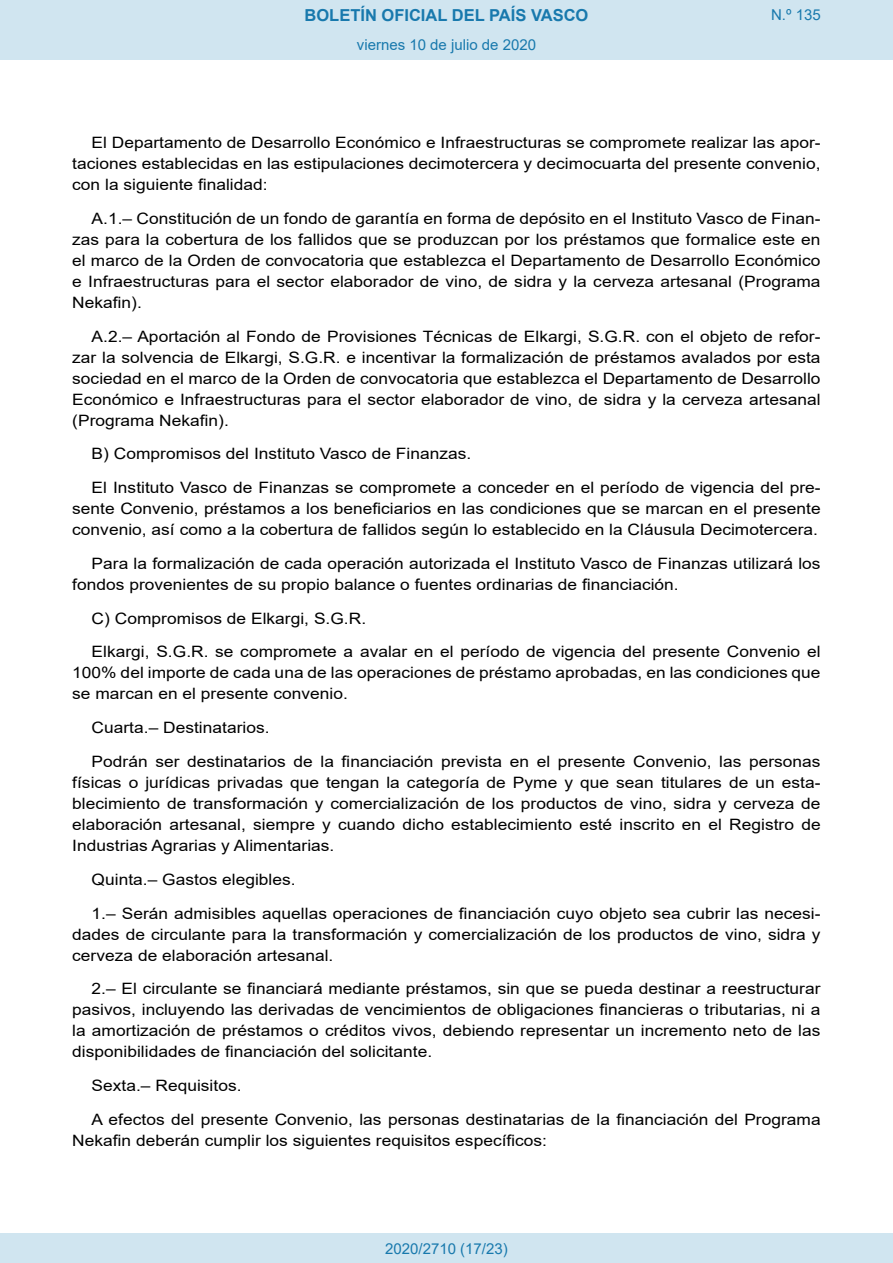
<style>
.page{position:relative;width:893px;height:1263px;background:#fff}
.page>*{position:absolute;margin:0;border:0;box-sizing:border-box;transform-origin:0 0}
.t1{font:700 16.5px "Arial";color:#1879ad}
.BOPVDetalle{font:15.6px/21px "Arial";color:#000;text-align:justify;scale:1.11 1}
.Paginacion_Centro{font:15px "Arial";color:#1879ad}
</style>
<div class="page">
<div style="left:0;top:0;width:893px;height:60px;background:#d0e5f0"></div>
<div style="left:0;top:1233px;width:893px;height:30px;background:#d0e5f0"></div>
<p class="t1" style="left:305px;top:3px;width:285px">BOLETÍN OFICIAL DEL PAÍS VASCO</p>
<p class="Paginacion_Centro" style="left:357px;top:35px;width:181px">viernes 10 de julio de 2020</p>
<p class="Paginacion_Centro" style="left:771px;top:5px;width:51px">N.º 135</p>
<p class="BOPVDetalle" style="left:72px;top:132px;width:676px;text-indent:19px">El Departamento de Desarrollo Económico e Infraestructuras se compromete realizar las apor&shy;taciones establecidas en las estipulaciones decimotercera y decimocuarta del presente convenio, con la siguiente finalidad:</p>
<p class="BOPVDetalle" style="left:72px;top:208px;width:676px;text-indent:19px">A.1.– Constitución de un fondo de garantía en forma de depósito en el Instituto Vasco de Finan&shy;zas para la cobertura de los fallidos que se produzcan por los préstamos que formalice este en el marco de la Orden de convocatoria que establezca el Departamento de Desarrollo Económico e Infraestructuras para el sector elaborador de vino, de sidra y la cerveza artesanal (Programa Nekafin).</p>
<p class="BOPVDetalle" style="left:72px;top:326px;width:676px;text-indent:19px">A.2.– Aportación al Fondo de Provisiones Técnicas de Elkargi, S.G.R. con el objeto de refor&shy;zar la solvencia de Elkargi, S.G.R. e incentivar la formalización de préstamos avalados por esta sociedad en el marco de la Orden de convocatoria que establezca el Departamento de Desarrollo Económico e Infraestructuras para el sector elaborador de vino, de sidra y la cerveza artesanal (Programa Nekafin).</p>
<p class="BOPVDetalle" style="left:92px;top:443px;width:344px">B) Compromisos del Instituto Vasco de Finanzas.</p>
<p class="BOPVDetalle" style="left:72px;top:477px;width:676px;text-indent:19px">El Instituto Vasco de Finanzas se compromete a conceder en el período de vigencia del pre&shy;sente Convenio, préstamos a los beneficiarios en las condiciones que se marcan en el presente convenio, así como a la cobertura de fallidos según lo establecido en la Cláusula Decimotercera.</p>
<p class="BOPVDetalle" style="left:72px;top:553px;width:676px;text-indent:19px">Para la formalización de cada operación autorizada el Instituto Vasco de Finanzas utilizará los fondos provenientes de su propio balance o fuentes ordinarias de financiación.</p>
<p class="BOPVDetalle" style="left:92px;top:608px;width:249px">C) Compromisos de Elkargi, S.G.R.</p>
<p class="BOPVDetalle" style="left:72px;top:641px;width:676px;text-indent:19px">Elkargi, S.G.R. se compromete a avalar en el período de vigencia del presente Convenio el 100% del importe de cada una de las operaciones de préstamo aprobadas, en las condiciones que se marcan en el presente convenio.</p>
<p class="BOPVDetalle" style="left:92px;top:717px;width:162px">Cuarta.– Destinatarios.</p>
<p class="BOPVDetalle" style="left:72px;top:751px;width:676px;text-indent:19px">Podrán ser destinatarios de la financiación prevista en el presente Convenio, las personas físicas o jurídicas privadas que tengan la categoría de Pyme y que sean titulares de un esta&shy;blecimiento de transformación y comercialización de los productos de vino, sidra y cerveza de elaboración artesanal, siempre y cuando dicho establecimiento esté inscrito en el Registro de Industrias Agrarias y Alimentarias.</p>
<p class="BOPVDetalle" style="left:92px;top:869px;width:185px">Quinta.– Gastos elegibles.</p>
<p class="BOPVDetalle" style="left:72px;top:902px;width:676px;text-indent:19px">1.– Serán admisibles aquellas operaciones de financiación cuyo objeto sea cubrir las necesi&shy;dades de circulante para la transformación y comercialización de los productos de vino, sidra y cerveza de elaboración artesanal.</p>
<p class="BOPVDetalle" style="left:72px;top:978px;width:676px;text-indent:19px">2.– El circulante se financiará mediante préstamos, sin que se pueda destinar a reestructurar pasivos, incluyendo las derivadas de vencimientos de obligaciones financieras o tributarias, ni a la amortización de préstamos o créditos vivos, debiendo representar un incremento neto de las disponibilidades de financiación del solicitante.</p>
<p class="BOPVDetalle" style="left:92px;top:1075px;width:137px">Sexta.– Requisitos.</p>
<p class="BOPVDetalle" style="left:72px;top:1109px;width:676px;text-indent:19px">A efectos del presente Convenio, las personas destinatarias de la financiación del Programa<br>Nekafin deberán cumplir los siguientes requisitos específicos:</p>
<p class="Paginacion_Centro" style="left:385px;top:1238px;width:124px">2020/2710 (17/23)</p>
</div>
